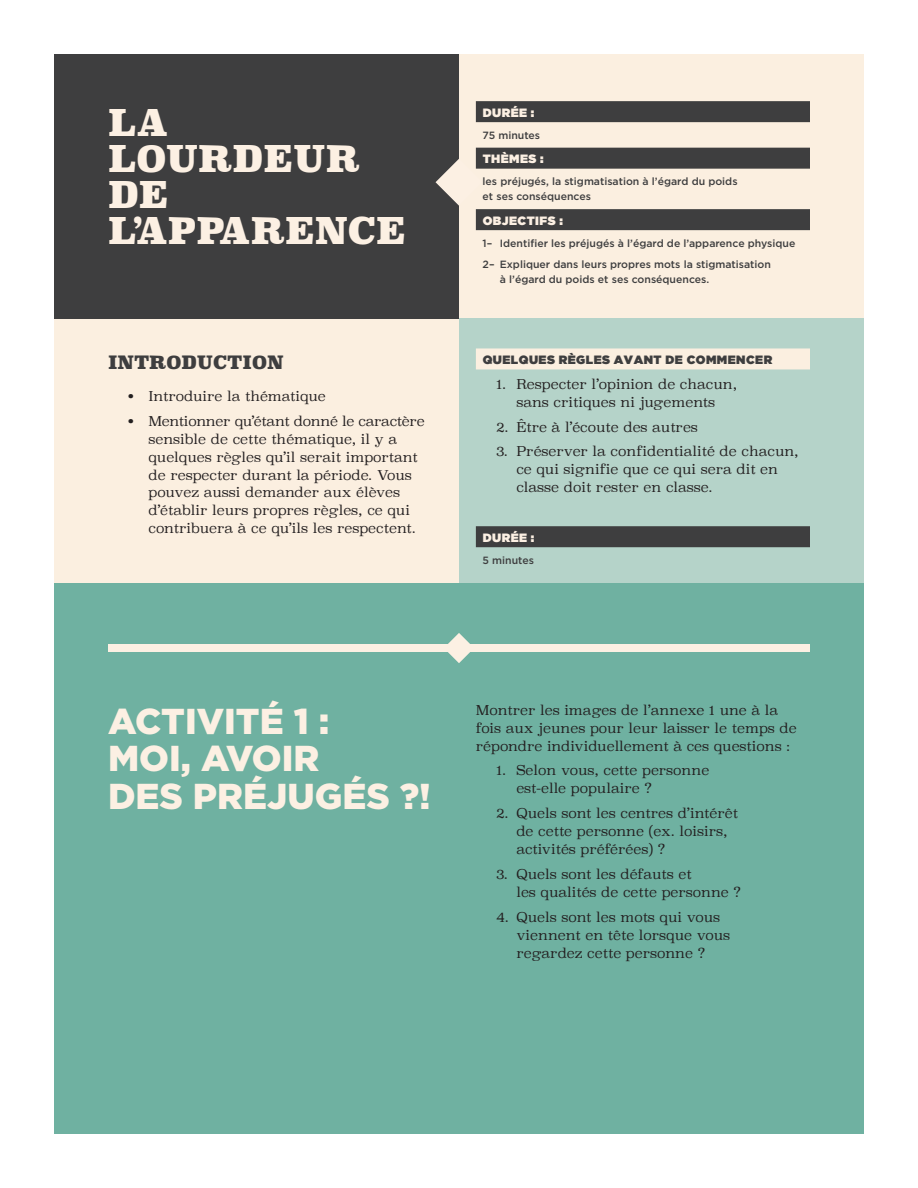
<style>
.page{position:relative;width:918px;height:1188px;background:#fff}
.page>*{position:absolute;margin:0;border:0;box-sizing:border-box;transform-origin:0 0}
.t1{font:900 36px/37.5px "Gotham";color:#fcf0e3}
.t2{font:900 36px/36px "Superclarendon";color:#fcf0e3}
.t3{font:900 18px "Superclarendon";color:#3e3e3f}
.t4{font:300 13.5px/18px "Superclarendon";color:#231f20}
.t5{font:12px "Gotham Ultra";letter-spacing:.04em;color:#3e3e3f}
.t6{font:12px "Gotham Ultra";letter-spacing:.04em;color:#fcf0e3}
.t7{font:500 10.5px/15px "Gotham";color:#3e3e3f}
</style>
<div class="page">
<div style="left:54px;top:54px;width:810px;height:1080px;background:#fbefe0"></div>
<div style="left:459px;top:319px;width:405px;height:264px;background:#b5d3c9"></div>
<div style="left:54px;top:583px;width:810px;height:551px;background:#6fb1a1"></div>
<div style="left:476px;top:348px;width:334px;height:21px;background:#fbefe0"></div>
<div style="left:476px;top:526px;width:334px;height:21px;background:#3e3e3f"></div>
<div style="left:54px;top:54px;width:405px;height:265px;background:#3e3e3f"></div>
<div style="left:476px;top:101px;width:334px;height:21px;background:#3e3e3f"></div>
<div style="left:476px;top:148px;width:334px;height:21px;background:#3e3e3f"></div>
<div style="left:476px;top:209px;width:334px;height:21px;background:#3e3e3f"></div>
<svg style="left:436px;top:159px;width:46px;height:47px"></svg>
<div style="left:108px;top:644px;width:702px;height:8px;background:#fcf0e3"></div>
<svg style="left:448px;top:633px;width:22px;height:30px"></svg>
<h1 class="t2" style="left:108px;top:107px;width:61px">LA<br>LOUR</h1>
<h1 class="t2" style="left:233px;top:143px;width:64px">DEUR</h1>
<h1 class="t2" style="left:108px;top:179px;width:59px">DE<br>L’APPARENCE</h1>
<h2 class="t3" style="left:108px;top:350px;width:177px">INTRODUCTION</h2>
<p class="t4" style="left:128px;top:388px;width:199px">• Introduire la thématique</p>
<p class="t4" style="left:148px;top:413px;width:278px;text-indent:-20px">• Mentionner qu’étant donné le caractère sensible de cette thématique, il y a quelques règles qu’il serait important de respecter durant la période. Vous pouvez aussi demander aux élèves d’établir leurs propres règles, ce qui contribuera à ce qu’ils les respectent.</p>
<p class="t6" style="left:483px;top:106px;width:53px">DURÉE :</p>
<p class="t7" style="left:483px;top:127px;width:59px">75 minutes</p>
<p class="t6" style="left:483px;top:152px;width:63px">THÈMES :</p>
<p class="t7" style="left:483px;top:174px;width:256px">les préjugés, la stigmatisation à l’égard du poids et ses conséquences</p>
<p class="t6" style="left:483px;top:214px;width:82px">OBJECTIFS :</p>
<p class="t7" style="left:483px;top:232px;width:314px;line-height:21.8px">1– Identifier les préjugés à l’égard de l’apparence physique<br>2– Expliquer dans leurs propres mots la stigmatisation</p>
<p class="t7" style="left:500px;top:272px;width:211px">à l’égard du poids et ses conséquences.</p>
<p class="t5" style="left:483px;top:353px;width:291px">QUELQUES RÈGLES AVANT DE COMMENCER</p>
<p class="t4" style="left:496px;top:376px;width:243px;text-align:center">1. Respecter l’opinion de chacun, sans critiques ni jugements</p>
<p class="t4" style="left:496px;top:419px;width:203px">2. Être à l’écoute des autres</p>
<p class="t4" style="left:516px;top:444px;width:284px;text-indent:-20px">3. Préserver la confidentialité de chacun, ce qui signifie que ce qui sera dit en classe doit rester en classe.</p>
<p class="t6" style="left:483px;top:531px;width:53px">DURÉE :</p>
<p class="t7" style="left:483px;top:552px;width:53px">5 minutes</p>
<h1 class="t1" style="left:108px;top:702px;width:324px">ACTIVITÉ 1 :<br>MOI, AVOIR<br>DES PRÉJUGÉS ?!</h1>
<p class="t4" style="left:476px;top:702px;width:322px">Montrer les images de l’annexe 1 une à la fois aux jeunes pour leur laisser le temps de répondre individuellement à ces questions :</p>
<p class="t4" style="left:516px;top:763px;width:194px;text-indent:-20px">1. Selon vous, cette personne est-elle populaire ?</p>
<p class="t4" style="left:516px;top:805px;width:223px;text-indent:-20px">2. Quels sont les centres d’intérêt de cette personne (ex. loisirs, activités préférées) ?</p>
<p class="t4" style="left:516px;top:866px;width:226px;text-indent:-20px">3. Quels sont les défauts et<br>les qualités de cette personne ?</p>
<p class="t4" style="left:516px;top:909px;width:215px;text-indent:-20px">4. Quels sont les mots qui vous viennent en tête lorsque vous regardez cette personne ?</p>
</div>
